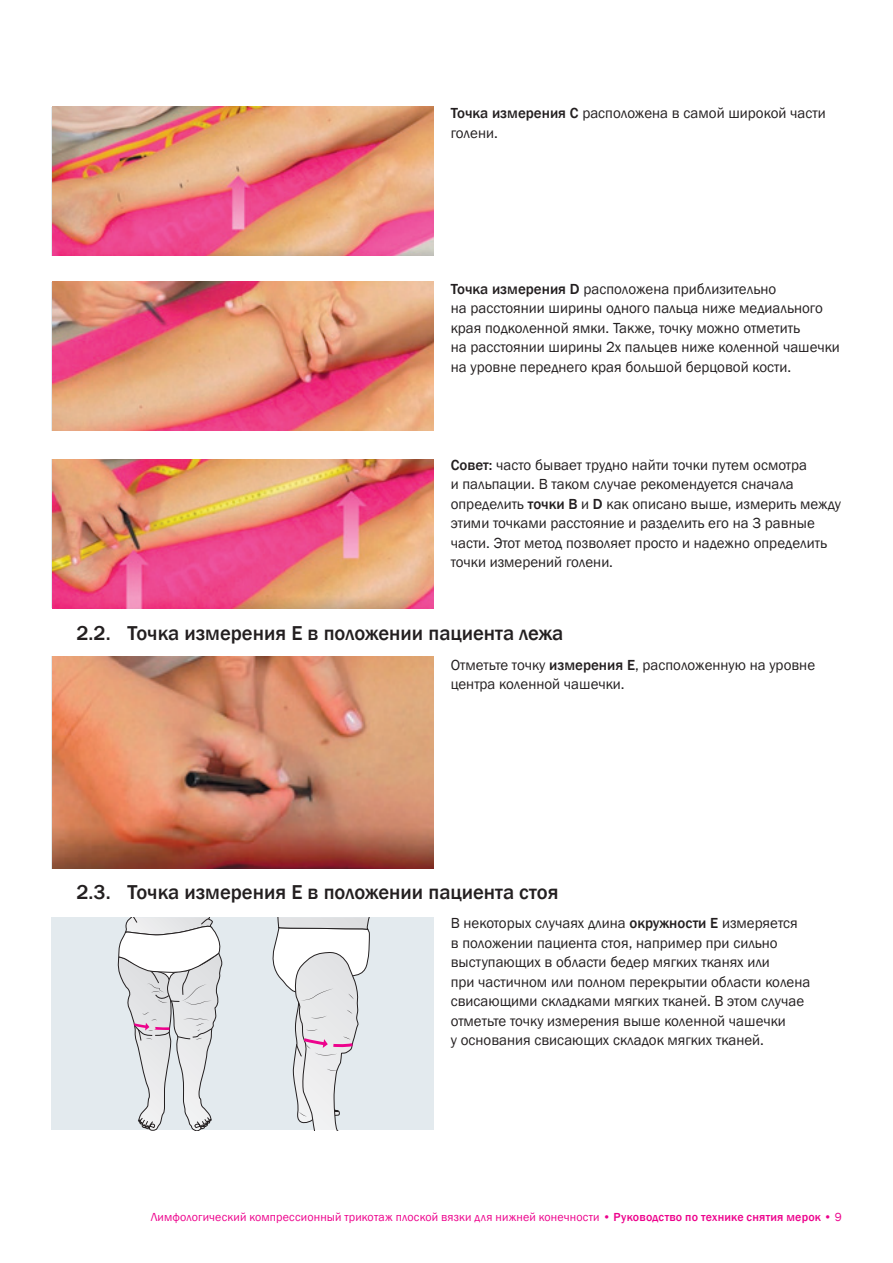
<style>
.page{position:relative;width:893px;height:1263px;background:#fff}
.page>*{position:absolute;margin:0;border:0;box-sizing:border-box;transform-origin:0 0}
.t1{font:500 20.7px "Franklin Gothic";color:#231f20}
.t2{font:15px/19.5px "Franklin Gothic";color:#231f20}
.t3{font:12px "Franklin Gothic";letter-spacing:.015em;color:#ed028c}
.s1{font-weight:500}
</style>
<div class="page">
<img style="left:52px;top:107px;width:382px;height:149px">
<img style="left:52px;top:282px;width:382px;height:149px">
<img style="left:52px;top:459px;width:382px;height:149px">
<img style="left:53px;top:656px;width:381px;height:213px">
<div style="left:51px;top:917px;width:383px;height:213px;background:#e3eaee"></div>
<svg style="left:117px;top:917px;width:106px;height:213px"></svg>
<svg style="left:272px;top:917px;width:98px;height:213px"></svg>
<p class="t2" style="left:451px;top:104px;width:376px"><span class="s1">Точка измерения C</span> расположена в самой широкой части голени.</p>
<p class="t2" style="left:451px;top:279px;width:391px"><span class="s1">Точка измерения D</span> расположена приблизительно<br>на расстоянии ширины одного пальца ниже медиального края подколенной ямки. Также, точку можно отметить<br>на расстоянии ширины 2х пальцев ниже коленной чашечки на уровне переднего края большой берцовой кости.</p>
<p class="t2" style="left:451px;top:455px;width:392px"><span class="s1">Совет:</span> часто бывает трудно найти точки путем осмотра<br>и пальпации. В таком случае рекомендуется сначала определить <span class="s1">точки B</span> и <span class="s1">D</span> как описано выше, измерить между этими точками расстояние и разделить его на 3 равные части. Этот метод позволяет просто и надежно определить точки измерений голени.</p>
<h1 class="t1" style="left:77px;top:620px;width:488px">2.2. Точка измерения E в положении пациента лежа</h1>
<p class="t2" style="left:451px;top:655px;width:366px">Отметьте точку <span class="s1">измерения E</span>, расположенную на уровне центра коленной чашечки.</p>
<h1 class="t1" style="left:77px;top:879px;width:484px">2.3. Точка измерения E в положении пациента стоя</h1>
<p class="t2" style="left:451px;top:913px;width:361px">В некоторых случаях длина <span class="s1">окружности E</span> измеряется<br>в положении пациента стоя, например при сильно выступающих в области бедер мягких тканях или<br>при частичном или полном перекрытии области колена свисающими складками мягких тканей. В этом случае отметьте точку измерения выше коленной чашечки<br>у основания свисающих складок мягких тканей.</p>
<p class="t3" style="left:151px;top:1210px;width:693px">Лимфологический компрессионный трикотаж плоской вязки для нижней конечности <span class="s1">• Руководство по технике снятия мерок •</span> 9</p>
</div>
